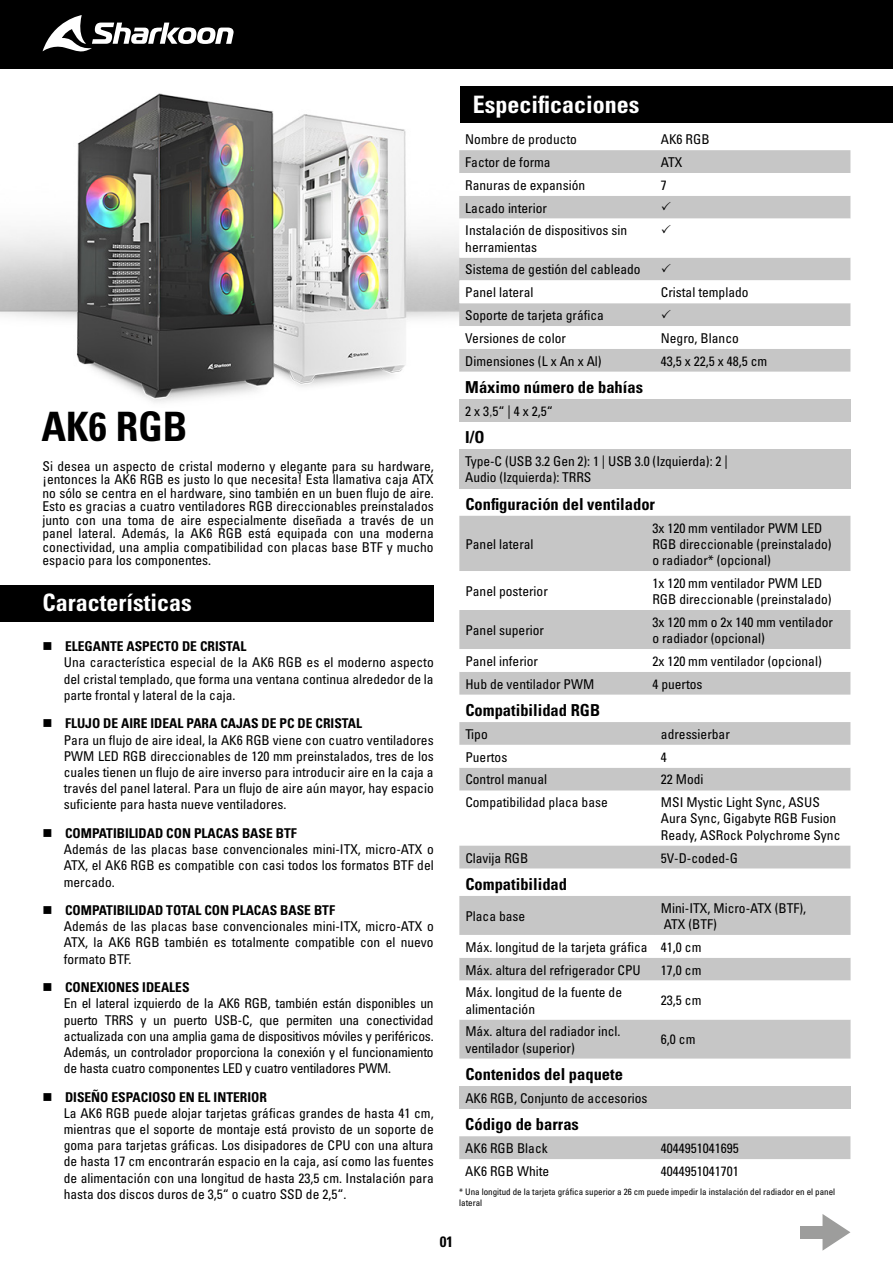
<style>
.page{position:relative;width:893px;height:1263px;background:#fff}
.page>*{position:absolute;margin:0;border:0;box-sizing:border-box;transform-origin:0 0}
.t1{font:40.5px "Univers LTCYR 67 Bold Cond";color:#000}
.t2{font:24px "Univers LTCYR 67 Bold Cond";color:#fff}
.t3{font:16.5px "Univers LTCYR 67 Bold Cond";color:#000}
.t4{font:15px "Univers LTCYR 67 Bold Cond";color:#000}
.Content{font:condensed 13.5px/16.2px "Univers LTCYR 57";color:#000}
.t5{font:13.5px "Univers LTCYR 67 Bold Cond";color:#000}
.t6{font:condensed 9px/10.8px "Univers LTCYR 57";color:#000}
.s1{font-family:"Adobe Ming Std";font-weight:300;font-stretch:normal}
</style>
<div class="page">
<div style="left:0;top:0;width:893px;height:69px;background:#000"></div>
<svg style="left:43px;top:15px;width:191px;height:37px"></svg>
<div style="left:459px;top:86px;width:434px;height:37px;background:#000"></div>
<svg style="left:822px;top:1214px;width:28px;height:37px"></svg>
<div style="left:800px;top:1226px;width:25px;height:12px;background:#9d9d9c"></div>
<div style="left:0;top:585px;width:434px;height:37px;background:#000"></div>
<img style="left:0;top:93px;width:459px;height:309px">
<div style="left:459px;top:150px;width:391px;height:222px;background:#c6c6c6"></div>
<svg style="left:459px;top:173px;width:391px;height:130px"></svg>
<svg style="left:459px;top:326px;width:391px;height:23px"></svg>
<div style="left:459px;top:449px;width:391px;height:39px;background:#c6c6c6"></div>
<div style="left:459px;top:399px;width:391px;height:23px;background:#c6c6c6"></div>
<div style="left:459px;top:516px;width:391px;height:179px;background:#c6c6c6"></div>
<svg style="left:459px;top:571px;width:391px;height:101px"></svg>
<div style="left:459px;top:896px;width:391px;height:162px;background:#c6c6c6"></div>
<svg style="left:459px;top:935px;width:391px;height:84px"></svg>
<div style="left:459px;top:1086px;width:391px;height:23px;background:#c6c6c6"></div>
<div style="left:459px;top:1136px;width:391px;height:23px;background:#c6c6c6"></div>
<svg style="left:459px;top:722px;width:391px;height:146px;fill:#c6c6c6"></svg>
<svg style="left:459px;top:745px;width:391px;height:23px"></svg>
<svg style="left:662px;top:202px;width:9px;height:8px"></svg>
<svg style="left:662px;top:225px;width:9px;height:8px"></svg>
<svg style="left:662px;top:264px;width:9px;height:8px"></svg>
<svg style="left:662px;top:309px;width:9px;height:9px"></svg>
<p class="t1" style="left:41px;top:402px;width:148px">AK6 RGB</p>
<p class="Content" style="left:43px;top:459px;width:393px;line-height:13.5px;text-align:justify">Si desea un aspecto de cristal moderno y elegante para su hardware, ¡entonces la AK6 RGB es justo lo que necesita! Esta llamativa caja ATX no sólo se centra en el hardware, sino también en un buen flujo de aire.<br>Esto es gracias a cuatro ventiladores RGB direccionables preinstalados junto con una toma de aire especialmente diseñada a través de un panel lateral. Además, la AK6 RGB está equipada con una moderna conectividad, una amplia compatibilidad con placas base BTF y mucho espacio para los componentes.</p>
<p class="t2" style="left:43px;top:588px;width:151px">Características</p>
<p class="t5" style="left:65px;top:638px;width:183px">ELEGANTE ASPECTO DE CRISTAL</p>
<p class="Content" style="left:64px;top:654px;width:371px;text-align:justify">Una característica especial de la AK6 RGB es el moderno aspecto del cristal templado, que forma una ventana continua alrededor de la parte frontal y lateral de la caja.</p>
<p class="t5" style="left:65px;top:715px;width:299px">FLUJO DE AIRE IDEAL PARA CAJAS DE PC DE CRISTAL</p>
<p class="Content" style="left:64px;top:731px;width:371px;text-align:justify">Para un flujo de aire ideal, la AK6 RGB viene con cuatro ventiladores PWM LED RGB direccionables de 120 mm preinstalados, tres de los cuales tienen un flujo de aire inverso para introducir aire en la caja a través del panel lateral. Para un flujo de aire aún mayor, hay espacio suficiente para hasta nueve ventiladores.</p>
<p class="t5" style="left:65px;top:825px;width:233px">COMPATIBILIDAD CON PLACAS BASE BTF</p>
<p class="Content" style="left:64px;top:841px;width:371px;text-align:justify">Además de las placas base convencionales mini-ITX, micro-ATX o ATX, el AK6 RGB es compatible con casi todos los formatos BTF del mercado.</p>
<p class="t5" style="left:65px;top:902px;width:271px">COMPATIBILIDAD TOTAL CON PLACAS BASE BTF</p>
<p class="Content" style="left:64px;top:918px;width:371px;text-align:justify">Además de las placas base convencionales mini-ITX, micro-ATX o ATX, la AK6 RGB también es totalmente compatible con el nuevo formato BTF.</p>
<p class="t5" style="left:65px;top:979px;width:126px">CONEXIONES IDEALES</p>
<p class="Content" style="left:64px;top:995px;width:371px;text-align:justify">En el lateral izquierdo de la AK6 RGB, también están disponibles un puerto TRRS y un puerto USB-C, que permiten una conectividad actualizada con una amplia gama de dispositivos móviles y periféricos.<br>Además, un controlador proporciona la conexión y el funcionamiento de hasta cuatro componentes LED y cuatro ventiladores PWM.</p>
<p class="t5" style="left:65px;top:1088px;width:203px">DISEÑO ESPACIOSO EN EL INTERIOR</p>
<p class="Content" style="left:64px;top:1104px;width:371px;text-align:justify">La AK6 RGB puede alojar tarjetas gráficas grandes de hasta 41 cm, mientras que el soporte de montaje está provisto de un soporte de goma para tarjetas gráficas. Los disipadores de CPU con una altura de hasta 17 cm encontrarán espacio en la caja, así como las fuentes de alimentación con una longitud de hasta 23,5 cm. Instalación para hasta dos discos duros de 3,5“ o cuatro SSD de 2,5“.</p>
<p class="t2" style="left:473px;top:90px;width:168px">Especificaciones</p>
<p class="Content" style="left:465px;top:131px;width:113px">Nombre de producto</p>
<p class="Content" style="left:661px;top:131px;width:50px">AK6 RGB</p>
<p class="Content" style="left:465px;top:154px;width:87px">Factor de forma</p>
<p class="Content" style="left:661px;top:154px;width:23px">ATX</p>
<p class="Content" style="left:465px;top:177px;width:121px">Ranuras de expansión</p>
<p class="Content" style="left:661px;top:177px;width:7px">7</p>
<p class="Content" style="left:465px;top:199px;width:83px">Lacado interior</p>
<p class="Content" style="left:465px;top:222px;width:163px">Instalación de dispositivos sin herramientas</p>
<p class="Content" style="left:465px;top:261px;width:177px">Sistema de gestión del cableado</p>
<p class="Content" style="left:465px;top:284px;width:70px">Panel lateral</p>
<p class="Content" style="left:661px;top:284px;width:89px">Cristal templado</p>
<p class="Content" style="left:465px;top:307px;width:140px">Soporte de tarjeta gráfica</p>
<p class="Content" style="left:465px;top:330px;width:102px">Versiones de color</p>
<p class="Content" style="left:661px;top:330px;width:79px">Negro, Blanco</p>
<p class="Content" style="left:465px;top:352px;width:138px">Dimensiones (L x An x Al)</p>
<p class="Content" style="left:661px;top:352px;width:108px">43,5 x 22,5 x 48,5 cm</p>
<p class="t3" style="left:465px;top:377px;width:179px">Máximo número de bahías</p>
<p class="Content" style="left:465px;top:403px;width:89px">2 x 3<span class="s1">,</span>5“ | 4 x 2,5“</p>
<p class="t3" style="left:465px;top:427px;width:21px">I/O</p>
<p class="Content" style="left:465px;top:453px;width:264px">Type-C (USB 3.2 Gen 2): 1 | USB 3.0 (Izquierda): 2 |<br>Audio (Izquierda): TRRS</p>
<p class="t3" style="left:465px;top:494px;width:191px">Configuración del ventilador</p>
<p class="Content" style="left:465px;top:535px;width:70px">Panel lateral</p>
<p class="Content" style="left:652px;top:519px;width:181px">3x 120 mm ventilador PWM LED<br>RGB direccionable (preinstalado) o radiador* (opcional)</p>
<p class="Content" style="left:465px;top:583px;width:84px">Panel posterior</p>
<p class="Content" style="left:652px;top:574px;width:181px">1x 120 mm ventilador PWM LED<br>RGB direccionable (preinstalado)</p>
<p class="Content" style="left:465px;top:622px;width:80px">Panel superior</p>
<p class="Content" style="left:652px;top:613px;width:182px">3x 120 mm o 2x 140 mm ventilador o radiador (opcional)</p>
<p class="Content" style="left:465px;top:652px;width:74px">Panel inferior</p>
<p class="Content" style="left:652px;top:652px;width:171px">2x 120 mm ventilador (opcional)</p>
<p class="Content" style="left:465px;top:675px;width:130px">Hub de ventilador PWM</p>
<p class="Content" style="left:652px;top:675px;width:52px">4 puertos</p>
<p class="t3" style="left:465px;top:700px;width:136px">Compatibilidad RGB</p>
<p class="Content" style="left:465px;top:726px;width:24px">Tipo</p>
<p class="Content" style="left:661px;top:726px;width:70px">adressierbar</p>
<p class="Content" style="left:465px;top:748px;width:43px">Puertos</p>
<p class="Content" style="left:661px;top:748px;width:7px">4</p>
<p class="Content" style="left:465px;top:771px;width:83px">Control manual</p>
<p class="Content" style="left:661px;top:771px;width:44px">22 Modi</p>
<p class="Content" style="left:465px;top:794px;width:144px">Compatibilidad placa base</p>
<p class="Content" style="left:661px;top:794px;width:181px">MSI Mystic Light Sync, ASUS<br>Aura Sync, Gigabyte RGB Fusion<br>Ready, ASRock Polychrome Sync</p>
<p class="Content" style="left:465px;top:849px;width:64px">Clavija RGB</p>
<p class="Content" style="left:661px;top:849px;width:78px">5V-D-coded-G</p>
<p class="t3" style="left:465px;top:874px;width:103px">Compatibilidad</p>
<p class="Content" style="left:465px;top:907px;width:61px">Placa base</p>
<p class="Content" style="left:661px;top:899px;width:147px">Mini-ITX, Micro-ATX (BTF),<br>ATX (BTF)</p>
<p class="Content" style="left:465px;top:938px;width:184px">Máx. longitud de la tarjeta gráfica</p>
<p class="Content" style="left:661px;top:938px;width:42px">41,0 cm</p>
<p class="Content" style="left:465px;top:961px;width:177px">Máx. altura del refrigerador CPU</p>
<p class="Content" style="left:661px;top:961px;width:42px">17,0 cm</p>
<p class="Content" style="left:465px;top:984px;width:158px">Máx. longitud de la fuente de alimentación</p>
<p class="Content" style="left:661px;top:992px;width:42px">23,5 cm</p>
<p class="Content" style="left:465px;top:1023px;width:157px">Máx. altura del radiador incl. ventilador (superior)</p>
<p class="Content" style="left:661px;top:1031px;width:36px">6,0 cm</p>
<p class="t3" style="left:465px;top:1064px;width:159px">Contenidos del paquete</p>
<p class="Content" style="left:465px;top:1089px;width:184px">AK6 RGB, Conjunto de accesorios</p>
<p class="t3" style="left:465px;top:1114px;width:115px">Código de barras</p>
<p class="Content" style="left:465px;top:1140px;width:84px">AK6 RGB Black</p>
<p class="Content" style="left:661px;top:1140px;width:79px">4044951041695</p>
<p class="Content" style="left:465px;top:1162px;width:85px">AK6 RGB White</p>
<p class="Content" style="left:661px;top:1162px;width:79px">4044951041701</p>
<p class="t6" style="left:459px;top:1186px;width:377px">* Una longitud de la tarjeta gráfica superior a 26 cm puede impedir la instalación del radiador en el panel lateral</p>
<p class="t4" style="left:440px;top:1232px;width:15px">01</p>
</div>
